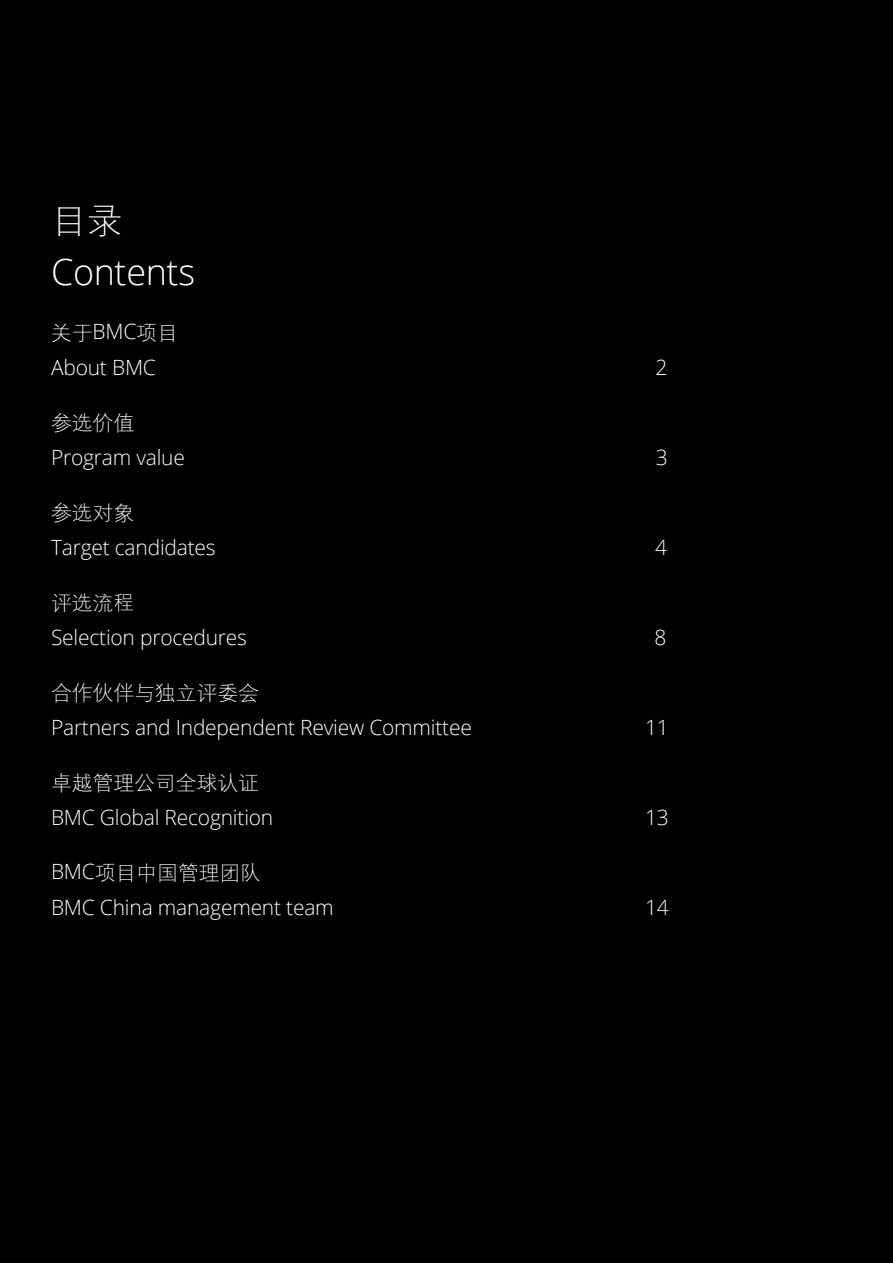
<style>
.page{position:relative;width:893px;height:1263px;background:#010101}
.page>*{position:absolute;margin:0;border:0;box-sizing:border-box;transform-origin:0 0}
.t1{font:300 36px "Open Sans";letter-spacing:-.01em;color:#fff}
.t2{font:36px "H Yg 1 gj";color:#fff}
.t3{font:300 21px "Open Sans";letter-spacing:-.01em;color:#fff}
.t4{font:21px "H Yg 1 gj";letter-spacing:-.01em;color:#fff}
.s1{font-family:"Open Sans";font-weight:300}
</style>
<div class="page">
<h1 class="t2" style="left:51px;top:202px;width:73px">目录</h1>
<h1 class="t1" style="left:51px;top:247px;width:146px">Contents</h1>
<p class="t4" style="left:51px;top:322px;width:129px">关于<span class="s1">BMC</span>项目</p>
<p class="t3" style="left:51px;top:353px;width:106px">About BMC</p>
<p class="t3" style="left:656px;top:353px;width:13px">2</p>
<p class="t4" style="left:51px;top:412px;width:85px">参选价值</p>
<p class="t3" style="left:51px;top:443px;width:135px">Program value</p>
<p class="t3" style="left:656px;top:443px;width:13px">3</p>
<p class="t4" style="left:51px;top:502px;width:85px">参选对象</p>
<p class="t3" style="left:51px;top:533px;width:166px">Target candidates</p>
<p class="t3" style="left:655px;top:533px;width:13px">4</p>
<p class="t4" style="left:51px;top:592px;width:85px">评选流程</p>
<p class="t3" style="left:51px;top:623px;width:198px">Selection procedures</p>
<p class="t3" style="left:654px;top:623px;width:13px">8</p>
<p class="t4" style="left:51px;top:682px;width:210px">合作伙伴与独立评委会</p>
<p class="t3" style="left:51px;top:713px;width:422px">Partners and Independent Review Committee</p>
<p class="t3" style="left:645px;top:713px;width:25px">11</p>
<p class="t4" style="left:51px;top:772px;width:210px">卓越管理公司全球认证</p>
<p class="t3" style="left:51px;top:803px;width:224px">BMC Global Recognition</p>
<p class="t3" style="left:645px;top:803px;width:25px">13</p>
<p class="t4" style="left:51px;top:862px;width:212px"><span class="s1">BMC</span>项目中国管理团队</p>
<p class="t3" style="left:51px;top:893px;width:284px">BMC China management team</p>
<p class="t3" style="left:645px;top:893px;width:25px">14</p>
</div>
